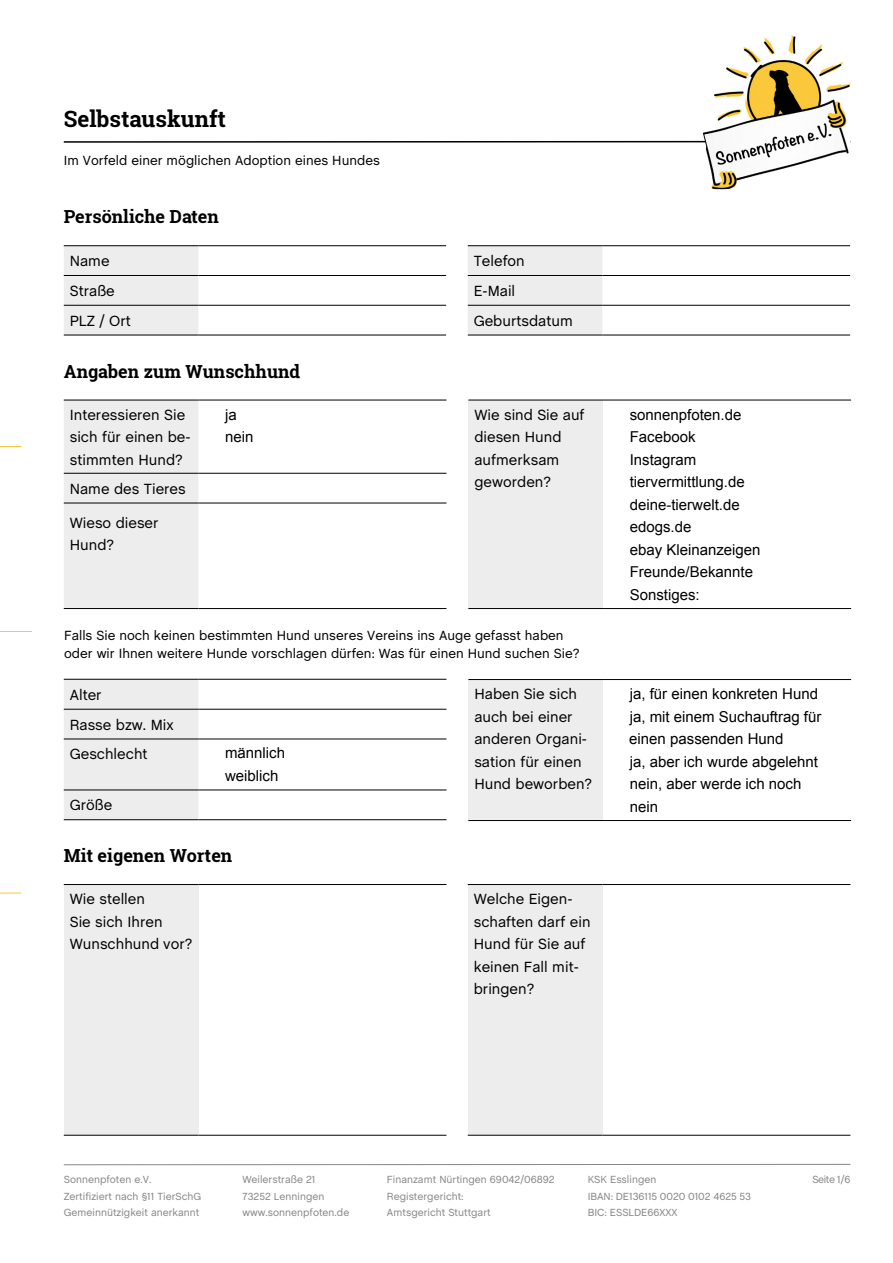
<style>
.page{position:relative;width:893px;height:1263px;background:#fff}
.page>*{position:absolute;margin:0;border:0;box-sizing:border-box;transform-origin:0 0}
.t1{font:700 22.5px "Roboto Slab";color:#000}
.t2{font:700 18px "Roboto Slab";color:#000}
.t3{font:15px/22.5px "Chalet";color:#000}
.t4{font:15px/22.5px "Arial";color:#000}
.t5{font:13.5px/18px "Chalet";color:#000}
.t6{font:10.5px/16.5px "Chalet";color:#878787}
</style>
<div class="page">
<hr style="left:64px;top:1164px;width:786px;height:1px;background:#878787">
<hr style="left:64px;top:141px;width:786px;height:2px;background:#000">
<img style="left:703px;top:35px;width:147px;height:154px">
<svg style="left:0;top:446px;width:21px;height:1px"></svg>
<hr style="left:0;top:631px;width:32px;height:1px;background:#fcc93c">
<svg style="left:0;top:893px;width:21px;height:1px"></svg>
<div style="left:64px;top:401px;width:134px;height:207px;background:#ededed"></div>
<hr style="left:64px;top:400px;width:134px;height:1px;background:#000">
<hr style="left:198px;top:400px;width:248px;height:1px;background:#000">
<hr style="left:64px;top:473px;width:134px;height:1px;background:#000">
<hr style="left:198px;top:473px;width:248px;height:1px;background:#000">
<hr style="left:64px;top:503px;width:134px;height:1px;background:#000">
<hr style="left:198px;top:503px;width:248px;height:1px;background:#000">
<hr style="left:64px;top:608px;width:134px;height:1px;background:#000">
<hr style="left:198px;top:608px;width:248px;height:1px;background:#000">
<div style="left:468px;top:246px;width:134px;height:89px;background:#ededed"></div>
<hr style="left:468px;top:245px;width:134px;height:1px;background:#000">
<hr style="left:602px;top:245px;width:248px;height:1px;background:#000">
<hr style="left:468px;top:275px;width:134px;height:1px;background:#000">
<hr style="left:602px;top:275px;width:248px;height:1px;background:#000">
<hr style="left:468px;top:305px;width:134px;height:1px;background:#000">
<hr style="left:602px;top:305px;width:248px;height:1px;background:#000">
<hr style="left:468px;top:335px;width:134px;height:1px;background:#000">
<hr style="left:602px;top:335px;width:248px;height:1px;background:#000">
<div style="left:64px;top:246px;width:134px;height:89px;background:#ededed"></div>
<hr style="left:64px;top:245px;width:134px;height:1px;background:#000">
<hr style="left:198px;top:245px;width:248px;height:1px;background:#000">
<hr style="left:64px;top:275px;width:134px;height:1px;background:#000">
<hr style="left:198px;top:275px;width:248px;height:1px;background:#000">
<hr style="left:64px;top:305px;width:134px;height:1px;background:#000">
<hr style="left:198px;top:305px;width:248px;height:1px;background:#000">
<hr style="left:64px;top:335px;width:134px;height:1px;background:#000">
<hr style="left:198px;top:335px;width:248px;height:1px;background:#000">
<div style="left:64px;top:680px;width:134px;height:139px;background:#ededed"></div>
<hr style="left:64px;top:679px;width:134px;height:1px;background:#000">
<hr style="left:198px;top:679px;width:248px;height:1px;background:#000">
<hr style="left:64px;top:709px;width:134px;height:1px;background:#000">
<hr style="left:198px;top:709px;width:248px;height:1px;background:#000">
<hr style="left:64px;top:739px;width:134px;height:1px;background:#000">
<hr style="left:198px;top:739px;width:248px;height:1px;background:#000">
<hr style="left:64px;top:790px;width:134px;height:1px;background:#000">
<hr style="left:198px;top:790px;width:248px;height:1px;background:#000">
<hr style="left:64px;top:819px;width:134px;height:1px;background:#000">
<hr style="left:198px;top:819px;width:248px;height:1px;background:#000">
<div style="left:468px;top:400px;width:135px;height:208px;background:#ededed"></div>
<hr style="left:468px;top:400px;width:135px;height:1px;background:#000">
<hr style="left:603px;top:400px;width:248px;height:1px;background:#000">
<hr style="left:468px;top:608px;width:135px;height:1px;background:#000">
<hr style="left:603px;top:608px;width:248px;height:1px;background:#000">
<div style="left:468px;top:679px;width:135px;height:141px;background:#ededed"></div>
<hr style="left:468px;top:679px;width:135px;height:1px;background:#000">
<hr style="left:603px;top:679px;width:248px;height:1px;background:#000">
<hr style="left:468px;top:820px;width:135px;height:1px;background:#000">
<hr style="left:603px;top:820px;width:248px;height:1px;background:#000">
<div style="left:64px;top:884px;width:134px;height:251px;background:#ededed"></div>
<hr style="left:64px;top:884px;width:134px;height:1px;background:#000">
<hr style="left:64px;top:1135px;width:134px;height:1px;background:#000">
<hr style="left:198px;top:884px;width:248px;height:1px;background:#000">
<hr style="left:198px;top:1135px;width:248px;height:1px;background:#000">
<div style="left:468px;top:884px;width:134px;height:251px;background:#ededed"></div>
<hr style="left:468px;top:884px;width:134px;height:1px;background:#000">
<hr style="left:602px;top:884px;width:248px;height:1px;background:#000">
<hr style="left:468px;top:1135px;width:134px;height:1px;background:#000">
<hr style="left:602px;top:1135px;width:248px;height:1px;background:#000">
<h1 class="t1" style="left:64px;top:104px;width:164px">Selbstauskunft</h1>
<p class="t5" style="left:64px;top:151px;width:318px">Im Vorfeld einer möglichen Adoption eines Hundes</p>
<p class="t2" style="left:64px;top:205px;width:157px">Persönliche Daten</p>
<p class="t3" style="left:70px;top:246px;width:63px;line-height:29.7px">Name<br>Straße<br>PLZ / Ort</p>
<p class="t2" style="left:64px;top:359px;width:238px">Angaben zum Wunschhund</p>
<p class="t3" style="left:70px;top:403px;width:122px">Interessieren Sie sich für einen be&shy;stimmten Hund?</p>
<p class="t4" style="left:225px;top:403px;width:30px">ja nein</p>
<p class="t3" style="left:70px;top:477px;width:117px">Name des Tieres</p>
<p class="t3" style="left:70px;top:511px;width:90px">Wieso dieser<br>Hund?</p>
<p class="t3" style="left:474px;top:246px;width:101px;line-height:29.7px">Telefon<br>E-Mail<br>Geburtsdatum</p>
<p class="t3" style="left:474px;top:403px;width:112px">Wie sind Sie auf diesen Hund aufmerksam geworden?</p>
<p class="t4" style="left:630px;top:403px;width:132px">sonnenpfoten.de<br>Facebook<br>Instagram tiervermittlung.de deine-tierwelt.de edogs.de<br>ebay Kleinanzeigen<br>Freunde/Bekannte<br>Sonstiges:</p>
<p class="t5" style="left:64px;top:626px;width:517px">Falls Sie noch keinen bestimmten Hund unseres Vereins ins Auge gefasst haben oder wir Ihnen weitere Hunde vorschlagen dürfen: Was für einen Hund suchen Sie?</p>
<p class="t3" style="left:70px;top:680px;width:105px;line-height:29.4px">Alter<br>Rasse bzw. Mix<br>Geschlecht</p>
<p class="t3" style="left:70px;top:794px;width:44px">Größe</p>
<p class="t4" style="left:225px;top:742px;width:62px">männlich weiblich</p>
<p class="t2" style="left:64px;top:844px;width:170px">Mit eigenen Worten</p>
<p class="t3" style="left:474px;top:683px;width:119px">Haben Sie sich auch bei einer anderen Organi&shy;sation für einen<br>Hund beworben?</p>
<p class="t4" style="left:629px;top:683px;width:194px">ja, für einen konkreten Hund ja, mit einem Suchauftrag für einen passenden Hund<br>ja, aber ich wurde abgelehnt nein, aber werde ich noch nein</p>
<p class="t3" style="left:70px;top:888px;width:124px">Wie stellen<br>Sie sich Ihren<br>Wunschhund vor?</p>
<p class="t3" style="left:474px;top:888px;width:118px">Welche Eigen&shy;schaften darf ein<br>Hund für Sie auf keinen Fall mit&shy;bringen?</p>
<p class="t6" style="left:64px;top:1171px;width:139px">Sonnenpfoten e.V.<br>Zertifiziert nach §11 TierSchG<br>Gemeinnützigkeit anerkannt</p>
<p class="t6" style="left:242px;top:1171px;width:108px">Weilerstraße 21<br>73252 Lenningen www.sonnenpfoten.de</p>
<p class="t6" style="left:387px;top:1171px;width:169px">Finanzamt Nürtingen 69042/06892<br>Registergericht:<br>Amtsgericht Stuttgart</p>
<p class="t6" style="left:588px;top:1171px;width:165px">KSK Esslingen<br>IBAN: DE136115 0020 0102 4625 53<br>BIC: ESSLDE66XXX</p>
<p class="t6" style="left:812px;top:1171px;width:40px">Seite 1/6</p>
</div>
